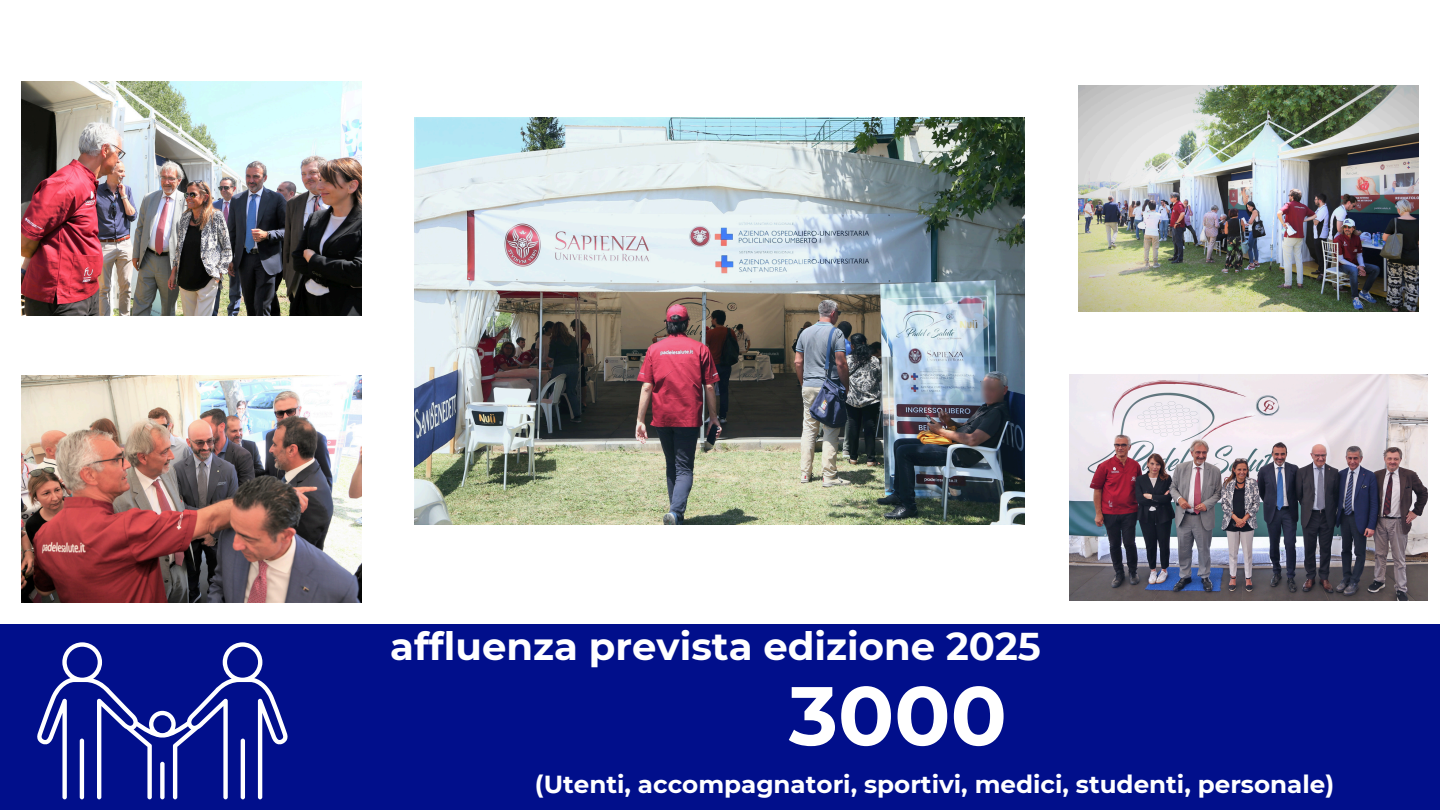
<style>
.page{position:relative;width:1440px;height:810px;background:#fff}
.page>*{position:absolute;margin:0;border:0;box-sizing:border-box;transform-origin:0 0}
.t1{font:700 82.9px "Montserrat";color:#fff}
.t2{font:700 38.6px "Montserrat";color:#fff}
.t3{font:700 24.6px "Montserrat";color:#fff}
</style>
<div class="page">
<div style="left:0;top:624px;width:1440px;height:186px;background:#010f8b"></div>
<svg style="left:37px;top:642px;width:251px;height:157px"></svg>
<hr style="left:241px;top:739px;width:4px;height:60px;background:#fff;border-radius:2px">
<div style="left:160px;top:762px;width:5px;height:37px;background:#fff;border-radius:2px"></div>
<img style="left:415px;top:118px;width:610px;height:406px">
<img style="left:1070px;top:374px;width:357px;height:227px">
<img style="left:1079px;top:85px;width:340px;height:227px">
<img style="left:21px;top:376px;width:340px;height:226px">
<img style="left:21px;top:81px;width:340px;height:235px">
<p class="t2" style="left:390px;top:623px;width:652px">affluenza prevista edizione 2025</p>
<p class="t1" style="left:789px;top:665px;width:220px">3000</p>
<p class="t3" style="left:535px;top:769px;width:801px">(Utenti, accompagnatori, sportivi, medici, studenti, personale)</p>
</div>
